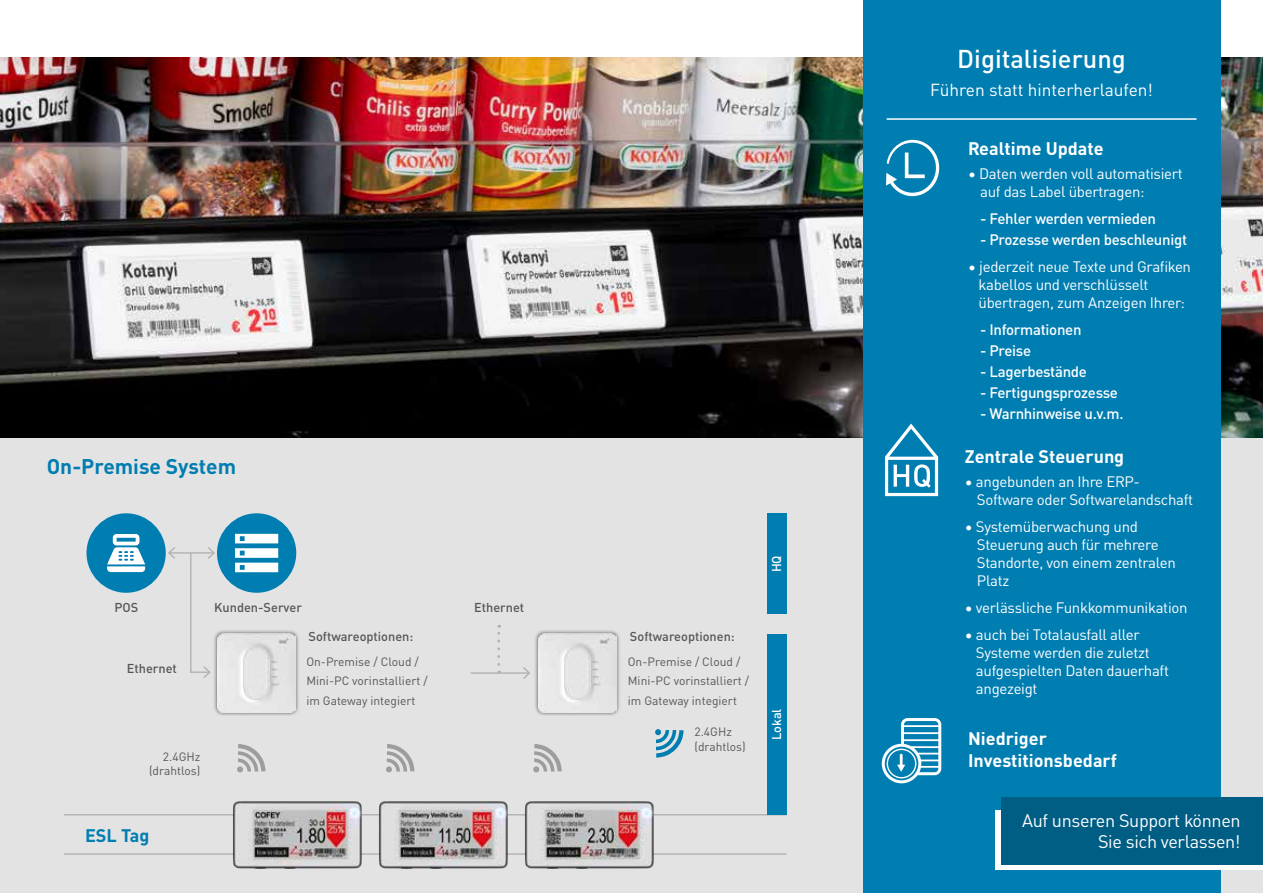
<style>
.page{position:relative;width:1263px;height:893px;background:#fff}
.page>*{position:absolute;margin:0;border:0;box-sizing:border-box;transform-origin:0 0}
.t1{font:500 25.5px "DIN Pro";color:#fff}
.t2{font:700 21px "DIN Pro";color:#007db1}
.t3{font:700 18px/21.6px "DIN Pro";color:#fff}
.t4{font:18px/21.6px "DIN Pro";letter-spacing:-.02em;color:#fff;text-align:right}
.t5{font:700 18px "DIN Pro";color:#007db1}
.t6{font:17.25px "DIN Pro";color:#fff}
.t7{font:15px/18px "DIN Pro";letter-spacing:-.02em;color:#fff}
.t8{font:500 15px "DIN Pro";letter-spacing:-.02em;color:#fff}
.t9{font:500 12.75px "DIN Pro";color:#565656}
.t10{font:500 12.75px "DIN Pro";color:#fff}
.t11{font:12px/19.5px "DIN Pro";color:#565656}
</style>
<div class="page">
<div style="left:0;top:438px;width:1263px;height:455px;background:#e3e3e3"></div>
<img style="left:0;top:57px;width:1263px;height:381px">
<hr style="left:169px;top:552px;width:45px;height:2px;background:#b1b2b3">
<svg style="left:168px;top:547px;width:9px;height:12px"></svg>
<svg style="left:189px;top:547px;width:26px;height:131px"></svg>
<hr style="left:471px;top:672px;width:58px;height:2px;background:#b1b2b3">
<svg style="left:521px;top:667px;width:9px;height:12px"></svg>
<svg style="left:497px;top:625px;width:3px;height:39px"></svg>
<hr style="left:64px;top:814px;width:723px;height:1px;background:#b1b2b3">
<svg style="left:237px;top:744px;width:28px;height:28px"></svg>
<svg style="left:386px;top:744px;width:28px;height:28px"></svg>
<svg style="left:533px;top:744px;width:29px;height:28px"></svg>
<svg style="left:655px;top:729px;width:28px;height:28px"></svg>
<div style="left:213px;top:629px;width:87px;height:87px;background:#000;opacity:.6"></div>
<img style="left:217px;top:634px;width:79px;height:78px">
<div style="left:534px;top:629px;width:87px;height:87px;background:#000;opacity:.6"></div>
<img style="left:538px;top:634px;width:79px;height:78px">
<div style="left:217px;top:513px;width:79px;height:80px;background:#007db1;border-radius:50%"></div>
<svg style="left:235px;top:534px;width:43px;height:38px"></svg>
<div style="left:86px;top:513px;width:80px;height:80px;background:#007db1;border-radius:50%"></div>
<svg style="left:107px;top:534px;width:38px;height:38px"></svg>
<hr style="left:64px;top:853px;width:723px;height:2px;background:#b1b2b3">
<img style="left:233px;top:801px;width:129px;height:68px">
<img style="left:379px;top:801px;width:129px;height:68px">
<img style="left:525px;top:801px;width:128px;height:68px">
<div style="left:863px;top:0;width:357px;height:893px;background:#007db1"></div>
<hr style="left:887px;top:118px;width:309px;height:2px;background:#fff">
<svg style="left:886px;top:140px;width:53px;height:56px"></svg>
<svg style="left:885px;top:424px;width:53px;height:72px"></svg>
<svg style="left:882px;top:718px;width:59px;height:65px"></svg>
<svg style="left:996px;top:810px;width:267px;height:60px;fill:#fff"></svg>
<div style="left:1001px;top:797px;width:262px;height:67px;background:#005e84"></div>
<div style="left:767px;top:514px;width:20px;height:100px;background:#007db1"></div>
<div style="left:767px;top:634px;width:20px;height:181px;background:#007db1"></div>
<h2 class="t2" style="left:47px;top:449px;width:191px">On-Premise System</h2>
<p class="t9" style="left:114px;top:597px;width:25px">POS</p>
<p class="t9" style="left:214px;top:597px;width:89px">Kunden-Server</p>
<p class="t9" style="left:127px;top:658px;width:52px">Ethernet</p>
<p class="t11" style="left:149px;top:748px;width:53px;line-height:14.4px;text-align:right">2.4GHz (drahtlos)</p>
<p class="t5" style="left:85px;top:820px;width:66px">ESL Tag</p>
<p class="t9" style="left:308px;top:626px;width:106px">Softwareoptionen:</p>
<p class="t11" style="left:306px;top:651px;width:123px">On-Premise / Cloud /<br>Mini-PC vorinstalliert / im Gateway integiert</p>
<p class="t9" style="left:474px;top:597px;width:52px">Ethernet</p>
<p class="t10" style="left:766px;top:572px;width:19px;rotate:-90deg">HQ</p>
<p class="t9" style="left:630px;top:626px;width:106px">Softwareoptionen:</p>
<p class="t11" style="left:628px;top:651px;width:123px">On-Premise / Cloud /<br>Mini-PC vorinstalliert / im Gateway integiert</p>
<p class="t11" style="left:694px;top:724px;width:53px;line-height:14.4px">2.4GHz (drahtlos)</p>
<p class="t10" style="left:766px;top:744px;width:42px;rotate:-90deg">HQ IDC</p>
<p class="t10" style="left:766px;top:740px;width:33px;rotate:-90deg">Lokal</p>
<h1 class="t1" style="left:957px;top:38px;width:170px">Digitalisierung</h1>
<p class="t6" style="left:930px;top:76px;width:224px">Führen statt hinterherlaufen!</p>
<p class="t3" style="left:968px;top:136px;width:137px">Realtime Update</p>
<p class="t7" style="left:980px;top:164px;width:204px;text-indent:-12px">• Daten werden voll automatisiert auf das Label übertragen:</p>
<p class="t8" style="left:980px;top:207px;width:177px">- Fehler werden vermieden</p>
<p class="t8" style="left:980px;top:228px;width:209px">- Prozesse werden beschleunigt</p>
<p class="t7" style="left:978px;top:257px;width:214px;text-indent:-10px">• jederzeit neue Texte und Grafiken kabellos und verschlüsselt übertragen, zum Anzeigen Ihrer:</p>
<p class="t8" style="left:980px;top:318px;width:103px">- Informationen</p>
<p class="t8" style="left:980px;top:339px;width:53px">- Preise</p>
<p class="t8" style="left:980px;top:360px;width:108px">- Lagerbestände</p>
<p class="t8" style="left:980px;top:381px;width:139px">- Fertigungsprozesse</p>
<p class="t8" style="left:980px;top:402px;width:145px">- Warnhinweise u.v.m.</p>
<p class="t3" style="left:965px;top:443px;width:161px">Zentrale Steuerung</p>
<p class="t7" style="left:977px;top:471px;width:218px;text-indent:-12px">• angebunden an Ihre ERP-<br>Software oder Softwarelandschaft</p>
<p class="t7" style="left:977px;top:516px;width:201px;text-indent:-12px">• Systemüberwachung und<br>Steuerung auch für mehrere<br>Standorte, von einem zentralen<br>Platz</p>
<p class="t7" style="left:965px;top:597px;width:224px">• verlässliche Funkkommunikation</p>
<p class="t7" style="left:976px;top:624px;width:194px;text-indent:-11px">• auch bei Totalausfall aller<br>Systeme werden die zuletzt aufgespielten Daten dauerhaft angezeigt</p>
<p class="t3" style="left:968px;top:726px;width:150px">Niedriger<br>Investitionsbedarf</p>
<p class="t4" style="left:1022px;top:808px;width:220px">Auf unseren Support können<br>Sie sich verlassen!</p>
</div>
